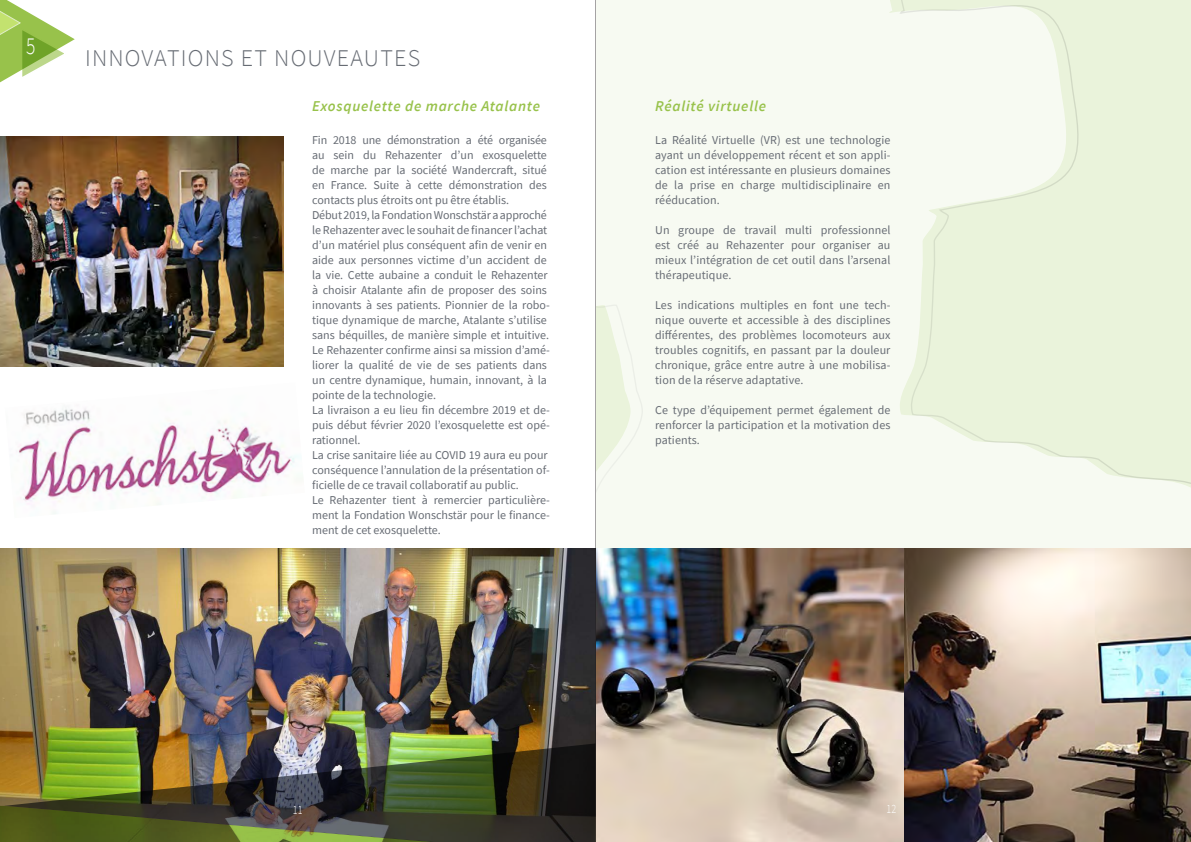
<style>
.page{position:relative;width:1191px;height:842px;background:#fff}
.page>*{position:absolute;margin:0;border:0;box-sizing:border-box;transform-origin:0 0}
.t1{font:300 24.3px "Source Sans Pro";color:#fff;scale:.8 1}
.t2{font:300 24px "Source Sans Pro";letter-spacing:.05em;color:#676c74}
.t3{font:italic 600 15px "Source Sans Pro";letter-spacing:.05em;color:#98c24b}
.t4{font:300 12.5px "Source Sans Pro";color:#fff;scale:.8 1}
.t5{font:12px/15px "Source Sans Pro";color:#676c74;text-align:justify}
</style>
<div class="page">
<svg style="left:596px;top:0;width:595px;height:548px"></svg>
<img style="left:0;top:548px;width:1191px;height:294px">
<img style="left:497px;top:548px;width:98px;height:195px">
<img style="left:4px;top:743px;width:591px;height:99px">
<svg style="left:0;top:806px;width:543px;height:36px;background:#494f2b"></svg>
<svg style="left:0;top:0;width:75px;height:82px"></svg>
<img style="left:0;top:137px;width:283px;height:229px">
<img style="left:18px;top:408px;width:281px;height:106px">
<hr style="left:595px;top:0;width:1px;height:842px;background:#231f20">
<h1 class="t1" style="left:26px;top:31px;width:13px">5</h1>
<h2 class="t2" style="left:85px;top:44px;width:337px">INNOVATIONS ET NOUVEAUTES</h2>
<p class="t3" style="left:312px;top:96px;width:229px">Exosquelette de marche Atalante</p>
<p class="t5" style="left:312px;top:133px;width:239px;text-align:left">Fin 2018 une démonstration a été organisée au sein du Rehazenter d’un exosquelette de marche par la société Wandercraft, situé en France. Suite à cette démonstration des contacts plus étroits ont pu être établis.<br>Début 2019, la Fondation Wonschstär a approché le Rehazenter avec le souhait de financer l’achat d’un matériel plus conséquent afin de venir en aide aux personnes victime d’un accident de la vie. Cette aubaine a conduit le Rehazenter à choisir Atalante afin de proposer des soins innovants à ses patients. Pionnier de la robo&shy;tique dynamique de marche, Atalante s’utilise sans béquilles, de manière simple et intuitive.<br>Le Rehazenter confirme ainsi sa mission d’amé&shy;liorer la qualité de vie de ses patients dans un centre dynamique, humain, innovant, à la pointe de la technologie.<br>La livraison a eu lieu fin décembre 2019 et de&shy;puis début février 2020 l’exosquelette est opé&shy;rationnel.<br>La crise sanitaire liée au COVID 19 aura eu pour conséquence l’annulation de la présentation of&shy;ficielle de ce travail collaboratif au public.<br>Le Rehazenter tient à remercier particulière&shy;ment la Fondation Wonschstär pour le finance&shy;ment de cet exosquelette.</p>
<p class="t3" style="left:655px;top:96px;width:112px">Réalité virtuelle</p>
<p class="t5" style="left:655px;top:132px;width:237px">La Réalité Virtuelle (VR) est une technologie ayant un développement récent et son appli&shy;cation est intéressante en plusieurs domaines de la prise en charge multidisciplinaire en rééducation.</p>
<p class="t5" style="left:655px;top:222px;width:237px">Un groupe de travail multi professionnel est créé au Rehazenter pour organiser au mieux l’intégration de cet outil dans l’arsenal thérapeutique.</p>
<p class="t5" style="left:655px;top:297px;width:237px">Les indications multiples en font une tech&shy;nique ouverte et accessible à des disciplines différentes, des problèmes locomoteurs aux troubles cognitifs, en passant par la douleur chronique, grâce entre autre à une mobilisa&shy;tion de la réserve adaptative.</p>
<p class="t5" style="left:655px;top:402px;width:237px">Ce type d’équipement permet également de renforcer la participation et la motivation des patients.</p>
<p class="t4" style="left:293px;top:802px;width:13px">11</p>
<p class="t4" style="left:886px;top:801px;width:13px">12</p>
</div>
